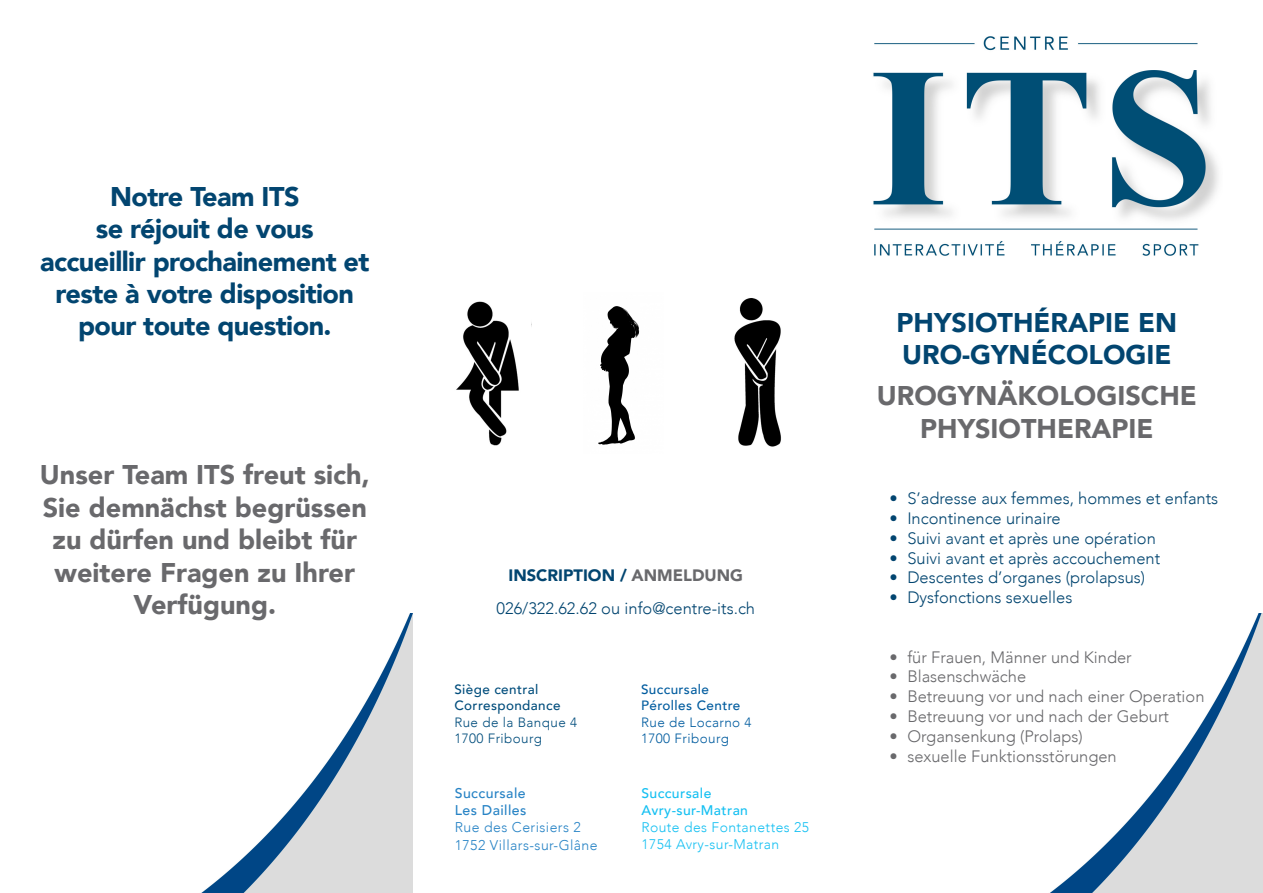
<style>
.page{position:relative;width:1263px;height:893px;background:#fff}
.page>*{position:absolute;margin:0;border:0;box-sizing:border-box;transform-origin:0 0}
.t1{font:900 27px/32.4px "Avenir";color:#69696c;text-align:center}
.t2{font:900 27px/32.4px "Avenir";letter-spacing:-.02em;color:#024570;text-align:center}
.t3{font:900 27px/32.4px "Avenir";color:#024570}
.t4{font:300 16.5px "Avenir";color:#024570}
.t5{font:300 16.5px "Avenir";color:#69696c}
.t6{font:900 16.5px "Avenir";color:#024570}
.t7{font:300 14.1px/17.2px "Avenir";letter-spacing:.03em;color:#2783c5}
.t8{font:300 13.95px/17px "Avenir";letter-spacing:.03em;color:#15c0f2}
.t9{font:500 13.5px/16.5px "Avenir";letter-spacing:.03em;color:#014d7c}
.t10{font:300 13.5px/16.5px "Avenir";letter-spacing:.03em;color:#015c9f}
.s1{color:#69696c}
.s2{font-weight:300}
.s3{font-weight:500}
</style>
<div class="page">
<img style="left:1050px;top:613px;width:213px;height:280px">
<img style="left:873px;top:36px;width:346px;height:220px">
<img style="left:598px;top:306px;width:42px;height:139px">
<img style="left:201px;top:613px;width:211px;height:280px">
<img style="left:456px;top:301px;width:63px;height:145px">
<img style="left:734px;top:298px;width:47px;height:149px">
<p class="t2" style="left:110px;top:180px;width:191px">Notre Team ITS</p>
<p class="t2" style="left:96px;top:212px;width:219px">se réjouit de vous</p>
<p class="t2" style="left:40px;top:244px;width:331px">accueillir prochainement et reste à votre disposition pour toute question.</p>
<p class="t1" style="left:40px;top:458px;width:331px">Unser Team ITS freut sich,<br>Sie demnächst begrüssen zu dürfen und bleibt für weitere Fragen zu Ihrer<br>Verfügung.</p>
<p class="t6" style="left:508px;top:561px;width:236px">INSCRIPTION / <span class="s1">ANMELDUNG</span></p>
<p class="t4" style="left:496px;top:598px;width:260px">026/322.62.62 ou info@centre-its.ch</p>
<p class="t9" style="left:454px;top:680px;width:124px">Siège central<br>Correspondance<br><span class="s2">Rue de la Banque 4<br>1700 Fribourg</span></p>
<p class="t10" style="left:641px;top:681px;width:112px"><span class="s3">Succursale<br>Pérolles Centre<br></span>Rue de Locarno 4<br>1700 Fribourg</p>
<p class="t7" style="left:455px;top:784px;width:144px"><span class="s3">Succursale<br>Les Dailles<br></span>Rue des Cerisiers 2<br>1752 Villars-sur-Glâne</p>
<p class="t8" style="left:641px;top:784px;width:169px"><span class="s3">Succursale<br>Avry-sur-Matran<br></span>Route des Fontanettes 25<br>1754 Avry-sur-Matran</p>
<p class="t3" style="left:897px;top:306px;width:282px">PHYSIOTHÉRAPIE EN<br>URO-GYNÉCOLOGIE</p>
<p class="t1" style="left:877px;top:379px;width:321px">UROGYNÄKOLOGISCHE<br>PHYSIOTHERAPIE</p>
<p class="t4" style="left:889px;top:489px;width:330px">• S’adresse aux femmes, hommes et enfants</p>
<p class="t4" style="left:889px;top:509px;width:173px">• Incontinence urinaire</p>
<p class="t4" style="left:889px;top:528px;width:268px">• Suivi avant et après une opération</p>
<p class="t4" style="left:889px;top:548px;width:272px">• Suivi avant et après accouchement</p>
<p class="t4" style="left:889px;top:568px;width:257px">• Descentes d’organes (prolapsus)</p>
<p class="t4" style="left:889px;top:588px;width:185px">• Dysfonctions sexuelles</p>
<p class="t5" style="left:889px;top:647px;width:244px">• für Frauen, Männer und Kinder</p>
<p class="t5" style="left:889px;top:667px;width:138px">• Blasenschwäche</p>
<p class="t5" style="left:889px;top:687px;width:317px">• Betreuung vor und nach einer Operation</p>
<p class="t5" style="left:889px;top:707px;width:281px">• Betreuung vor und nach der Geburt</p>
<p class="t5" style="left:889px;top:726px;width:195px">• Organsenkung (Prolaps)</p>
<p class="t5" style="left:889px;top:746px;width:229px">• sexuelle Funktionsstörungen</p>
</div>
